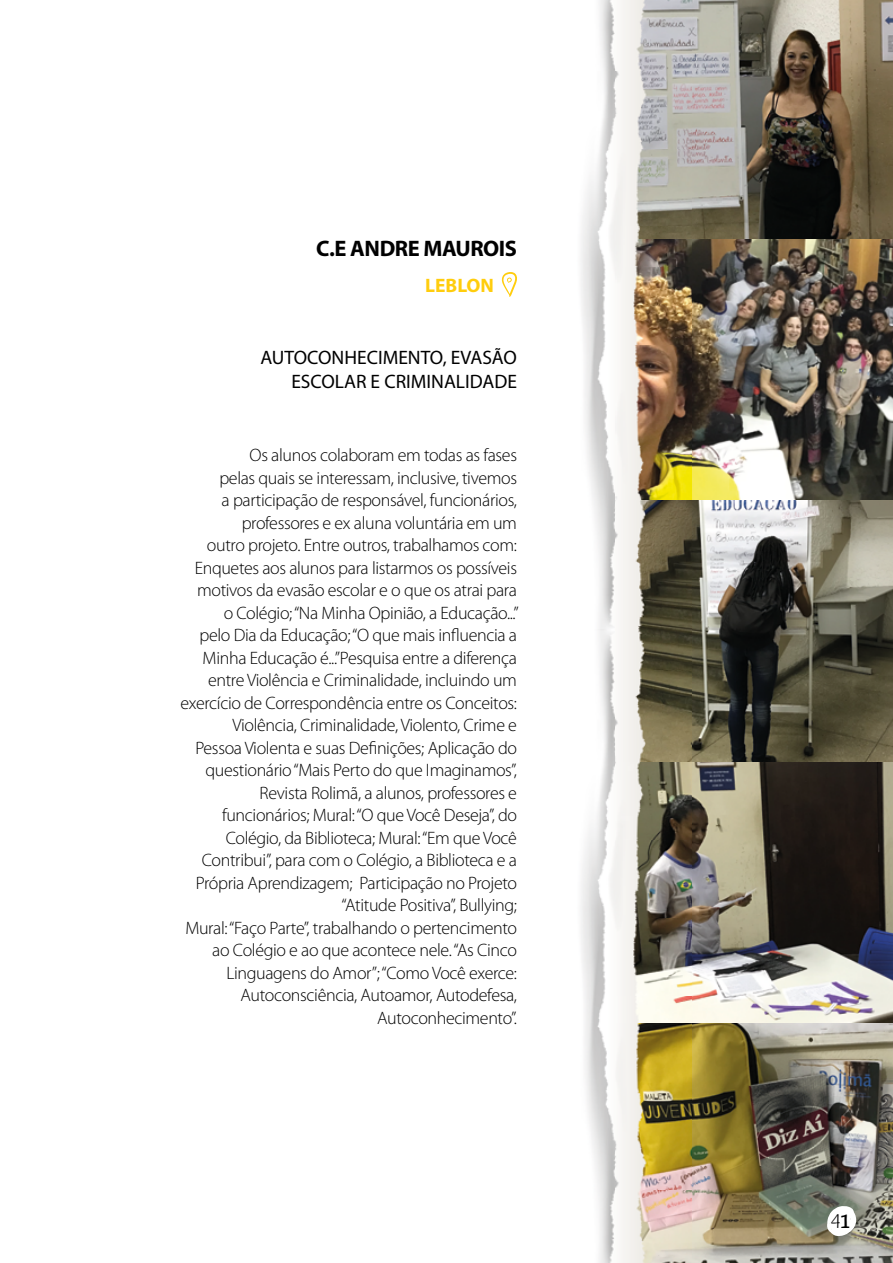
<style>
.page{position:relative;width:893px;height:1263px;background:#fff}
.page>*{position:absolute;margin:0;border:0;box-sizing:border-box;transform-origin:0 0}
.t1{font:700 22.5px "Myriad Pro";letter-spacing:-.02em;color:#000}
.t2{font:19.5px/23.4px "Myriad Pro";color:#000;text-align:right}
.t3{font:700 19.5px "Myriad Pro";color:#ffcd0d}
.t4{font:19.2px "Barrio";color:#000}
.t5{font:300 18px/22.5px "Myriad Pro";letter-spacing:-.02em;color:#000;text-align:right}
</style>
<div class="page">
<svg style="left:501px;top:272px;width:16px;height:25px"></svg>
<img style="left:581px;top:0;width:312px;height:1263px">
<svg style="left:827px;top:1206px;width:29px;height:31px"></svg>
<p class="t1" style="left:316px;top:236px;width:202px">C.E ANDRE MAUROIS</p>
<p class="t3" style="left:425px;top:274px;width:70px">LEBLON</p>
<p class="t2" style="left:261px;top:346px;width:258px">AUTOCONHECIMENTO, EVASÃO<br>ESCOLAR E CRIMINALIDADE</p>
<p class="t5" style="left:181px;top:444px;width:340px">Os alunos colaboram em todas as fases<br>pelas quais se interessam, inclusive, tivemos<br>a participação de responsável, funcionários, professores e ex aluna voluntária em um<br>outro projeto. Entre outros, trabalhamos com:<br>Enquetes aos alunos para listarmos os possíveis motivos da evasão escolar e o que os atrai para<br>o Colégio; “Na Minha Opinião, a Educação...”<br>pelo Dia da Educação; “O que mais influencia a Minha Educação é...”Pesquisa entre a diferença entre Violência e Criminalidade, incluindo um exercício de Correspondência entre os Conceitos:<br>Violência, Criminalidade, Violento, Crime e<br>Pessoa Violenta e suas Definições; Aplicação do questionário “Mais Perto do que Imaginamos”, Revista Rolimã, a alunos, professores e funcionários; Mural: “O que Você Deseja”, do Colégio, da Biblioteca; Mural: “Em que Você Contribui”, para com o Colégio, a Biblioteca e a Própria Aprendizagem; Participação no Projeto “Atitude Positiva”, Bullying;<br>Mural: “Faço Parte”, trabalhando o pertencimento ao Colégio e ao que acontece nele. “As Cinco Linguagens do Amor”; “Como Você exerce:<br>Autoconsciência, Autoamor, Autodefesa, Autoconhecimento”.</p>
<p class="t4" style="left:831px;top:1211px;width:21px">41</p>
</div>
